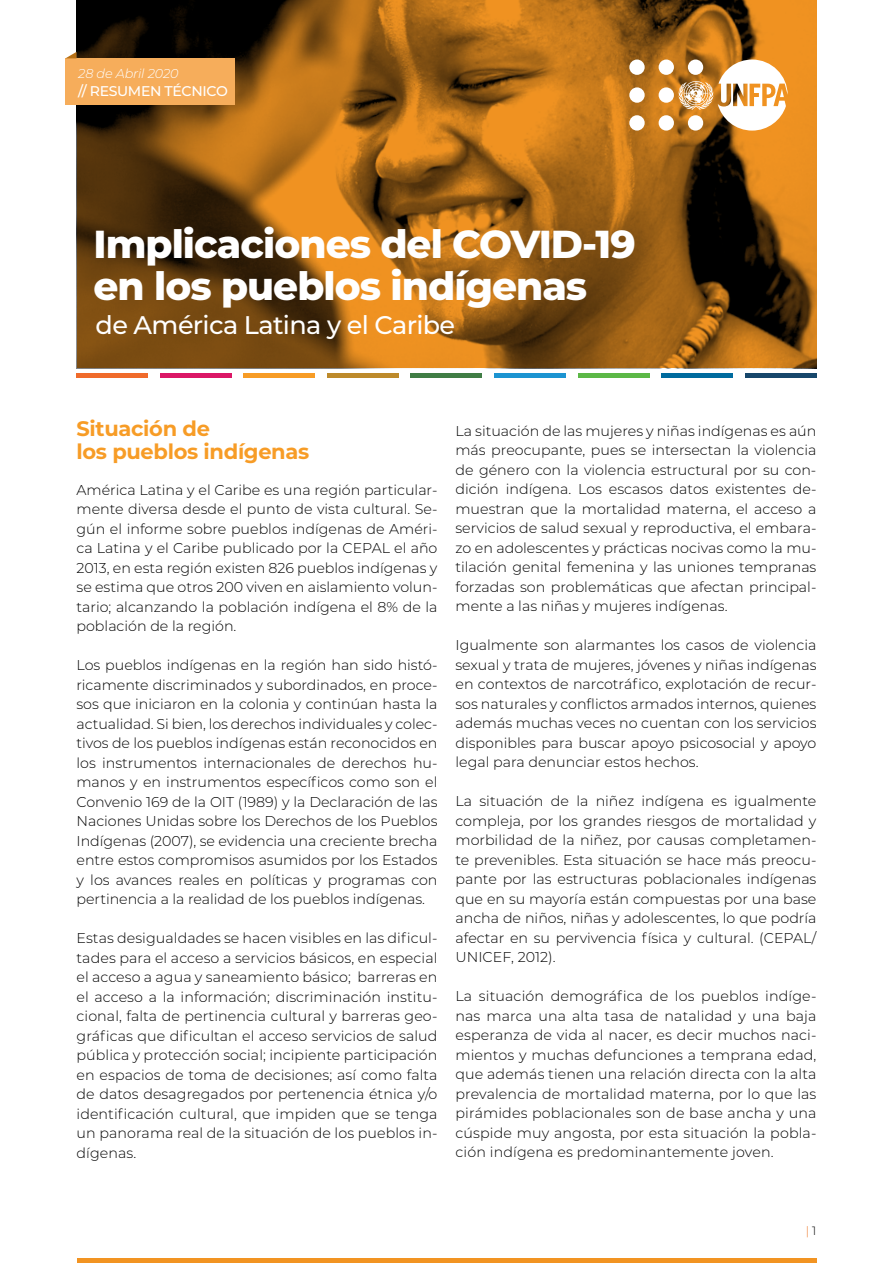
<style>
.page{position:relative;width:893px;height:1263px;background:#fff}
.page>*{position:absolute;margin:0;border:0;box-sizing:border-box;transform-origin:0 0}
.t1{font:800 39px/42px "Montserrat";letter-spacing:-.025em;color:#fff}
.t2{font:500 25.5px "Montserrat";letter-spacing:-.025em;color:#fff}
.t3{font:700 21px/22.5px "Montserrat";letter-spacing:-.015em;color:#f79c26}
.t4{font:300 14.25px/19.5px "Montserrat";color:#000;text-align:justify}
.t5{font:500 14.1px "Montserrat";letter-spacing:-.025em;color:#fff}
.t6{font:italic 300 12.9px "Montserrat";letter-spacing:-.01em;color:#fff}
.t7{font:300 12px "Montserrat";color:#ed7d31}
.s1{color:#000}
</style>
<div class="page">
<div style="left:658px;top:1258px;width:158px;height:5px;background:#f29422"></div>
<div style="left:77px;top:1258px;width:590px;height:5px;background:#f29422"></div>
<svg style="left:77px;top:0;width:739px;height:368px;background:#8d5713"></svg>
<div style="left:659px;top:87px;width:15px;height:16px;background:#fff;border-radius:50%"></div>
<div style="left:659px;top:115px;width:15px;height:16px;background:#fff;border-radius:50%"></div>
<div style="left:659px;top:60px;width:15px;height:15px;background:#fff;border-radius:50%"></div>
<div style="left:629px;top:87px;width:16px;height:16px;background:#fff;border-radius:50%"></div>
<div style="left:629px;top:115px;width:16px;height:16px;background:#fff;border-radius:50%"></div>
<div style="left:629px;top:60px;width:16px;height:15px;background:#fff;border-radius:50%"></div>
<svg style="left:678px;top:60px;width:110px;height:71px"></svg>
<div style="left:77px;top:373px;width:71px;height:5px;background:#f06b2b"></div>
<div style="left:160px;top:373px;width:72px;height:5px;background:#db1766"></div>
<div style="left:244px;top:373px;width:71px;height:5px;background:#f79c26"></div>
<div style="left:327px;top:373px;width:72px;height:5px;background:#bd8a2b"></div>
<div style="left:411px;top:373px;width:71px;height:5px;background:#407d45"></div>
<div style="left:494px;top:373px;width:72px;height:5px;background:#1c94d1"></div>
<div style="left:578px;top:373px;width:71px;height:5px;background:#5cb847"></div>
<div style="left:661px;top:373px;width:72px;height:5px;background:#006b9e"></div>
<div style="left:745px;top:373px;width:71px;height:5px;background:#17476b"></div>
<div style="left:65px;top:58px;width:170px;height:47px;background:#f6ad5b"></div>
<svg style="left:66px;top:52px;width:11px;height:6px"></svg>
<p class="t6" style="left:78px;top:65px;width:102px">28 de Abril 2020</p>
<p class="t5" style="left:78px;top:81px;width:151px">// RESUMEN TÉCNICO</p>
<h1 class="t1" style="left:94px;top:221px;width:544px">Implicaciones del COVID-19 en los pueblos indígenas</h1>
<h2 class="t2" style="left:96px;top:307px;width:361px">de América Latina y el Caribe</h2>
<h3 class="t3" style="left:77px;top:416px;width:234px">Situación de<br>los pueblos indígenas</h3>
<p class="t4" style="left:77px;top:479px;width:362px">América Latina y el Caribe es una región particular&shy;mente diversa desde el punto de vista cultural. Se&shy;gún el informe sobre pueblos indígenas de Améri&shy;ca Latina y el Caribe publicado por la CEPAL el año 2013, en esta región existen 826 pueblos indígenas y se estima que otros 200 viven en aislamiento volun&shy;tario; alcanzando la población indígena el 8% de la población de la región.</p>
<p class="t4" style="left:77px;top:655px;width:362px">Los pueblos indígenas en la región han sido histó&shy;ricamente discriminados y subordinados, en proce&shy;sos que iniciaron en la colonia y continúan hasta la actualidad. Si bien, los derechos individuales y colec&shy;tivos de los pueblos indígenas están reconocidos en los instrumentos internacionales de derechos hu&shy;manos y en instrumentos específicos como son el Convenio 169 de la OIT (1989) y la Declaración de las Naciones Unidas sobre los Derechos de los Pueblos Indígenas (2007), se evidencia una creciente brecha entre estos compromisos asumidos por los Estados y los avances reales en políticas y programas con pertinencia a la realidad de los pueblos indígenas.</p>
<p class="t4" style="left:77px;top:928px;width:362px">Estas desigualdades se hacen visibles en las dificul&shy;tades para el acceso a servicios básicos, en especial el acceso a agua y saneamiento básico; barreras en el acceso a la información; discriminación institu&shy;cional, falta de pertinencia cultural y barreras geo&shy;gráficas que dificultan el acceso servicios de salud pública y protección social; incipiente participación en espacios de toma de decisiones; así como falta de datos desagregados por pertenencia étnica y/o identificación cultural, que impiden que se tenga un panorama real de la situación de los pueblos in&shy;dígenas.</p>
<p class="t4" style="left:455px;top:421px;width:362px">La situación de las mujeres y niñas indígenas es aún más preocupante, pues se intersectan la violencia de género con la violencia estructural por su con&shy;dición indígena. Los escasos datos existentes de&shy;muestran que la mortalidad materna, el acceso a servicios de salud sexual y reproductiva, el embara&shy;zo en adolescentes y prácticas nocivas como la mu&shy;tilación genital femenina y las uniones tempranas forzadas son problemáticas que afectan principal&shy;mente a las niñas y mujeres indígenas.</p>
<p class="t4" style="left:455px;top:635px;width:362px">Igualmente son alarmantes los casos de violencia sexual y trata de mujeres, jóvenes y niñas indígenas en contextos de narcotráfico, explotación de recur&shy;sos naturales y conflictos armados internos, quienes además muchas veces no cuentan con los servicios disponibles para buscar apoyo psicosocial y apoyo legal para denunciar estos hechos.</p>
<p class="t4" style="left:455px;top:791px;width:362px">La situación de la niñez indígena es igualmente compleja, por los grandes riesgos de mortalidad y morbilidad de la niñez, por causas completamen&shy;te prevenibles. Esta situación se hace más preocu&shy;pante por las estructuras poblacionales indígenas que en su mayoría están compuestas por una base ancha de niños, niñas y adolescentes, lo que podría afectar en su pervivencia física y cultural. (CEPAL/ UNICEF, 2012).</p>
<p class="t4" style="left:455px;top:986px;width:362px">La situación demográfica de los pueblos indíge&shy;nas marca una alta tasa de natalidad y una baja esperanza de vida al nacer, es decir muchos naci&shy;mientos y muchas defunciones a temprana edad, que además tienen una relación directa con la alta prevalencia de mortalidad materna, por lo que las pirámides poblacionales son de base ancha y una cúspide muy angosta, por esta situación la pobla&shy;ción indígena es predominantemente joven.</p>
<p class="t7" style="left:806px;top:1223px;width:12px">| <span class="s1">1</span></p>
</div>
